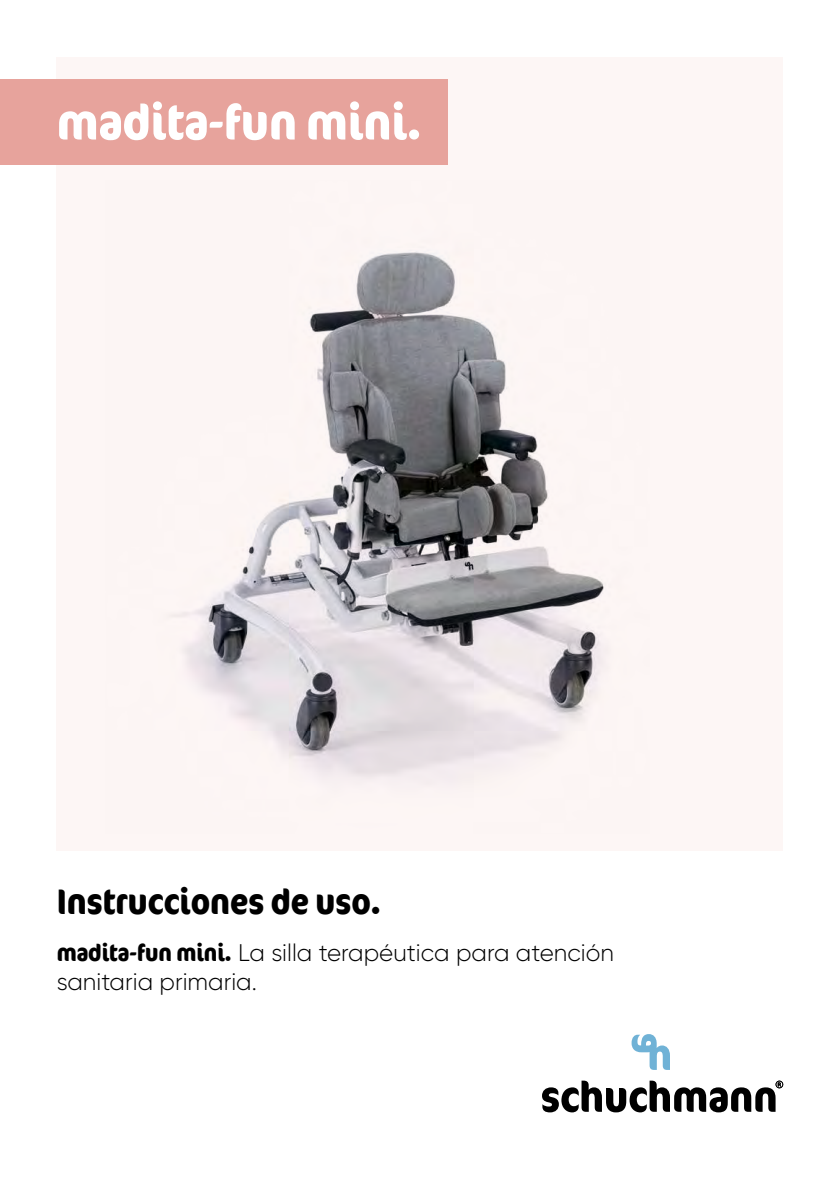
<style>
.page{position:relative;width:840px;height:1191px;background:#fff}
.page>*{position:absolute;margin:0;border:0;box-sizing:border-box;transform-origin:0 0}
.t1{font:700 condensed 50px "Cocon Offc Pro";color:#fff}
.t2{font:700 condensed 35.6px "Cocon Offc Pro";color:#000}
.t3{font:300 24px/28.8px "Gilroy";color:#000}
.s1{font-family:"Cocon Offc Pro";font-weight:700;font-stretch:condensed}
</style>
<div class="page">
<svg style="left:542px;top:1080px;width:240px;height:32px"></svg>
<svg style="left:631px;top:1034px;width:38px;height:36px"></svg>
<div style="left:57px;top:57px;width:725px;height:793px;background:#fdf6f5"></div>
<div style="left:0;top:79px;width:447px;height:85px;background:#e7a39c"></div>
<img style="left:173px;top:251px;width:431px;height:528px">
<h1 class="t1" style="left:57px;top:86px;width:366px">madita-fun mini.</h1>
<h2 class="t2" style="left:57px;top:876px;width:325px">Instrucciones de uso.</h2>
<p class="t3" style="left:57px;top:938px;width:558px"><span class="s1">madita-fun mini.</span> La silla terapéutica para atención sanitaria primaria.</p>
</div>
